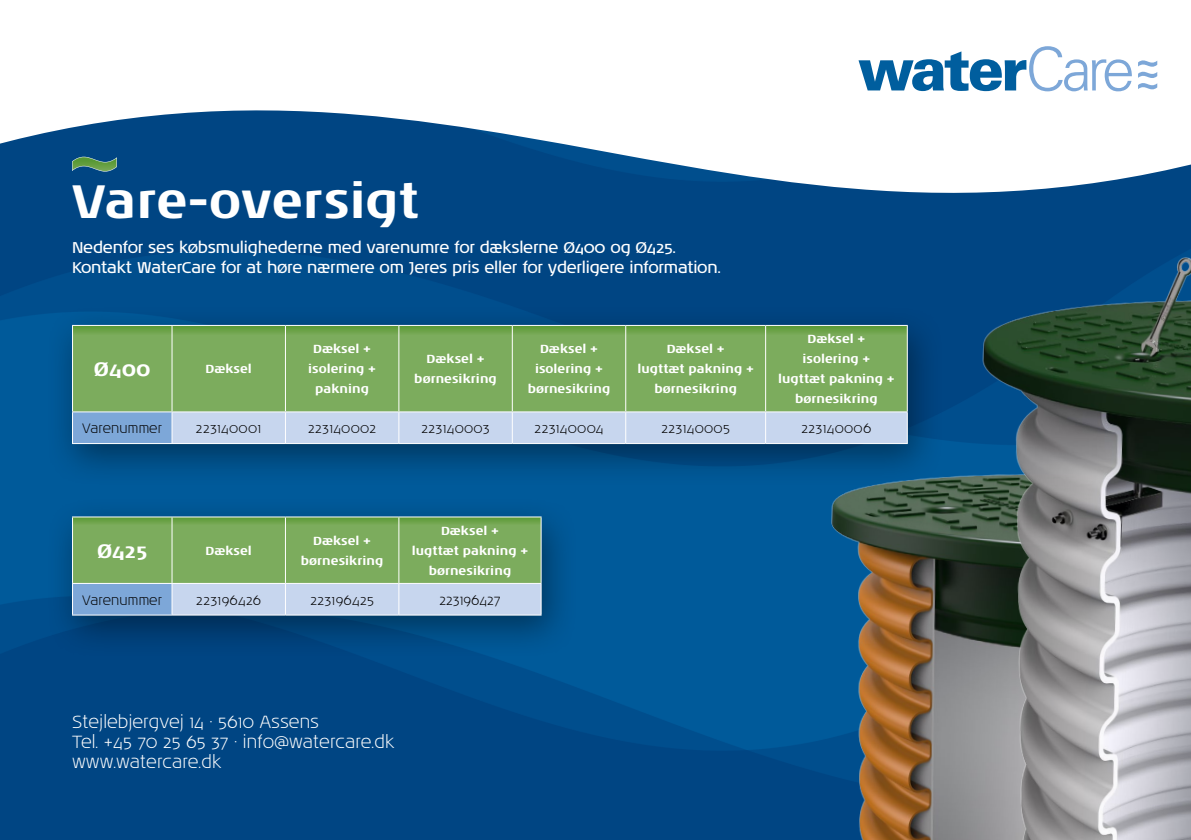
<style>
.page{position:relative;width:1191px;height:840px;background:#fff}
.page>*{position:absolute;margin:0;border:0;box-sizing:border-box;transform-origin:0 0}
.t1{font:700 48px "Noa LT Std";color:#fff}
.t2{font:700 20px "Noa LT Std";color:#fff}
.t3{font:300 18px/20px "Noa LT Std";color:#fff}
.t4{font:16px/20px "Noa LT Std";letter-spacing:-.02em;color:#fff}
.t5{font:300 14.4px "Noa LT Std";letter-spacing:-.005em;color:#000}
.t6{font:300 14px "Noa LT Std";letter-spacing:.02em;color:#000}
.t7{font:700 12px/20px "Noa LT Std";color:#fff;text-align:center}
</style>
<div class="page">
<img style="left:0;top:204px;width:883px;height:635px">
<svg style="left:0;top:61px;width:1158px;height:143px"></svg>
<svg style="left:858px;top:46px;width:273px;height:45px"></svg>
<svg style="left:1138px;top:60px;width:19px;height:21px"></svg>
<div style="left:46px;top:304px;width:899px;height:183px;background:#000;opacity:.4"></div>
<svg style="left:73px;top:326px;width:810px;height:85px;background:#7aab5a"></svg>
<div style="left:72px;top:411px;width:100px;height:32px;background:#7da7d8"></div>
<div style="left:172px;top:411px;width:113px;height:32px;background:#c7d6ee"></div>
<div style="left:286px;top:412px;width:597px;height:31px;background:#c7d6ee"></div>
<hr style="left:72px;top:325px;width:100px;height:1px;background:#fff">
<hr style="left:72px;top:326px;width:1px;height:85px;background:#fff">
<hr style="left:172px;top:325px;width:113px;height:1px;background:#fff">
<hr style="left:171px;top:326px;width:1px;height:85px;background:#fff">
<hr style="left:285px;top:325px;width:114px;height:1px;background:#fff">
<hr style="left:285px;top:326px;width:1px;height:85px;background:#fff">
<hr style="left:399px;top:325px;width:113px;height:1px;background:#fff">
<hr style="left:398px;top:326px;width:1px;height:85px;background:#fff">
<hr style="left:512px;top:325px;width:114px;height:1px;background:#fff">
<hr style="left:512px;top:326px;width:1px;height:85px;background:#fff">
<hr style="left:626px;top:325px;width:139px;height:1px;background:#fff">
<hr style="left:625px;top:326px;width:1px;height:85px;background:#fff">
<hr style="left:765px;top:325px;width:142px;height:1px;background:#fff">
<hr style="left:765px;top:326px;width:1px;height:85px;background:#fff">
<hr style="left:285px;top:412px;width:1px;height:31px;background:#fff">
<hr style="left:398px;top:412px;width:1px;height:31px;background:#fff">
<hr style="left:512px;top:412px;width:1px;height:31px;background:#fff">
<hr style="left:625px;top:412px;width:1px;height:31px;background:#fff">
<hr style="left:765px;top:412px;width:1px;height:31px;background:#fff">
<hr style="left:171px;top:412px;width:1px;height:31px;background:#fff">
<hr style="left:72px;top:411px;width:100px;height:1px;background:#fff">
<hr style="left:72px;top:412px;width:1px;height:31px;background:#fff">
<hr style="left:172px;top:411px;width:113px;height:1px;background:#fff">
<hr style="left:285px;top:411px;width:114px;height:1px;background:#fff">
<hr style="left:399px;top:411px;width:113px;height:1px;background:#fff">
<hr style="left:512px;top:411px;width:114px;height:1px;background:#fff">
<hr style="left:626px;top:411px;width:139px;height:1px;background:#fff">
<hr style="left:765px;top:411px;width:142px;height:1px;background:#fff">
<hr style="left:72px;top:443px;width:100px;height:1px;background:#fff">
<hr style="left:172px;top:443px;width:113px;height:1px;background:#fff">
<hr style="left:285px;top:443px;width:114px;height:1px;background:#fff">
<hr style="left:399px;top:443px;width:113px;height:1px;background:#fff">
<hr style="left:512px;top:443px;width:114px;height:1px;background:#fff">
<hr style="left:626px;top:443px;width:139px;height:1px;background:#fff">
<hr style="left:765px;top:443px;width:142px;height:1px;background:#fff">
<svg style="left:72px;top:157px;width:45px;height:14px"></svg>
<div style="left:46px;top:496px;width:533px;height:162px;background:#000;opacity:.4"></div>
<svg style="left:73px;top:517px;width:467px;height:97px;background:#8fb689"></svg>
<hr style="left:72px;top:516px;width:100px;height:1px;background:#fff">
<hr style="left:72px;top:517px;width:1px;height:65px;background:#fff">
<hr style="left:172px;top:516px;width:113px;height:1px;background:#fff">
<hr style="left:171px;top:517px;width:1px;height:65px;background:#fff">
<hr style="left:285px;top:516px;width:114px;height:1px;background:#fff">
<hr style="left:285px;top:517px;width:1px;height:65px;background:#fff">
<hr style="left:399px;top:516px;width:142px;height:1px;background:#fff">
<hr style="left:398px;top:517px;width:1px;height:65px;background:#fff">
<hr style="left:540px;top:517px;width:1px;height:65px;background:#fff">
<hr style="left:398px;top:583px;width:1px;height:31px;background:#fff">
<hr style="left:540px;top:583px;width:1px;height:31px;background:#fff">
<hr style="left:171px;top:583px;width:1px;height:31px;background:#fff">
<hr style="left:285px;top:583px;width:1px;height:31px;background:#fff">
<hr style="left:72px;top:582px;width:100px;height:1px;background:#fff">
<hr style="left:72px;top:583px;width:1px;height:31px;background:#fff">
<hr style="left:172px;top:582px;width:113px;height:1px;background:#fff">
<hr style="left:285px;top:582px;width:114px;height:1px;background:#fff">
<hr style="left:399px;top:582px;width:142px;height:1px;background:#fff">
<hr style="left:72px;top:614px;width:100px;height:1px;background:#fff">
<hr style="left:172px;top:614px;width:113px;height:1px;background:#fff">
<hr style="left:285px;top:614px;width:114px;height:1px;background:#fff">
<hr style="left:399px;top:614px;width:142px;height:1px;background:#fff">
<img style="left:817px;top:415px;width:66px;height:424px">
<img style="left:883px;top:81px;width:308px;height:758px">
<h1 class="t1" style="left:72px;top:171px;width:349px">Vare-oversigt</h1>
<h3 class="t4" style="left:72px;top:238px;width:650px">Nedenfor ses købsmulighederne med varenumre for dækslerne Ø400 og Ø425.<br>Kontakt WaterCare for at høre nærmere om Jeres pris eller for yderligere information.</h3>
<h2 class="t2" style="left:94px;top:357px;width:58px">Ø400</h2>
<p class="t7" style="left:205px;top:359px;width:48px">Dæksel</p>
<p class="t7" style="left:308px;top:339px;width:69px">Dæksel + isolering + pakning</p>
<p class="t7" style="left:414px;top:349px;width:84px">Dæksel + børnesikring</p>
<p class="t7" style="left:528px;top:339px;width:84px">Dæksel + isolering + børnesikring</p>
<p class="t7" style="left:637px;top:339px;width:118px">Dæksel +<br>lugttæt pakning + børnesikring</p>
<p class="t7" style="left:778px;top:329px;width:118px">Dæksel + isolering + lugttæt pakning + børnesikring</p>
<p class="t6" style="left:82px;top:419px;width:81px">Varenummer</p>
<p class="t6" style="left:196px;top:419px;width:67px">223140001</p>
<p class="t6" style="left:308px;top:419px;width:70px">223140002</p>
<p class="t6" style="left:421px;top:419px;width:70px">223140003</p>
<p class="t6" style="left:534px;top:419px;width:70px">223140004</p>
<p class="t6" style="left:661px;top:419px;width:70px">223140005</p>
<p class="t6" style="left:801px;top:419px;width:71px">223140006</p>
<h2 class="t2" style="left:97px;top:538px;width:52px">Ø425</h2>
<p class="t7" style="left:205px;top:540px;width:48px">Dæksel</p>
<p class="t7" style="left:301px;top:530px;width:84px">Dæksel + børnesikring</p>
<p class="t7" style="left:412px;top:520px;width:118px">Dæksel +<br>lugttæt pakning + børnesikring</p>
<p class="t6" style="left:82px;top:591px;width:81px">Varenummer</p>
<p class="t6" style="left:196px;top:591px;width:66px">223196426</p>
<p class="t6" style="left:310px;top:591px;width:65px">223196425</p>
<p class="t5" style="left:439px;top:590px;width:63px">223196427</p>
<h3 class="t3" style="left:72px;top:711px;width:324px">Stejlebjergvej 14 · 5610 Assens<br>Tel. +45 70 25 65 37 · info@watercare.dk www.watercare.dk</h3>
</div>
